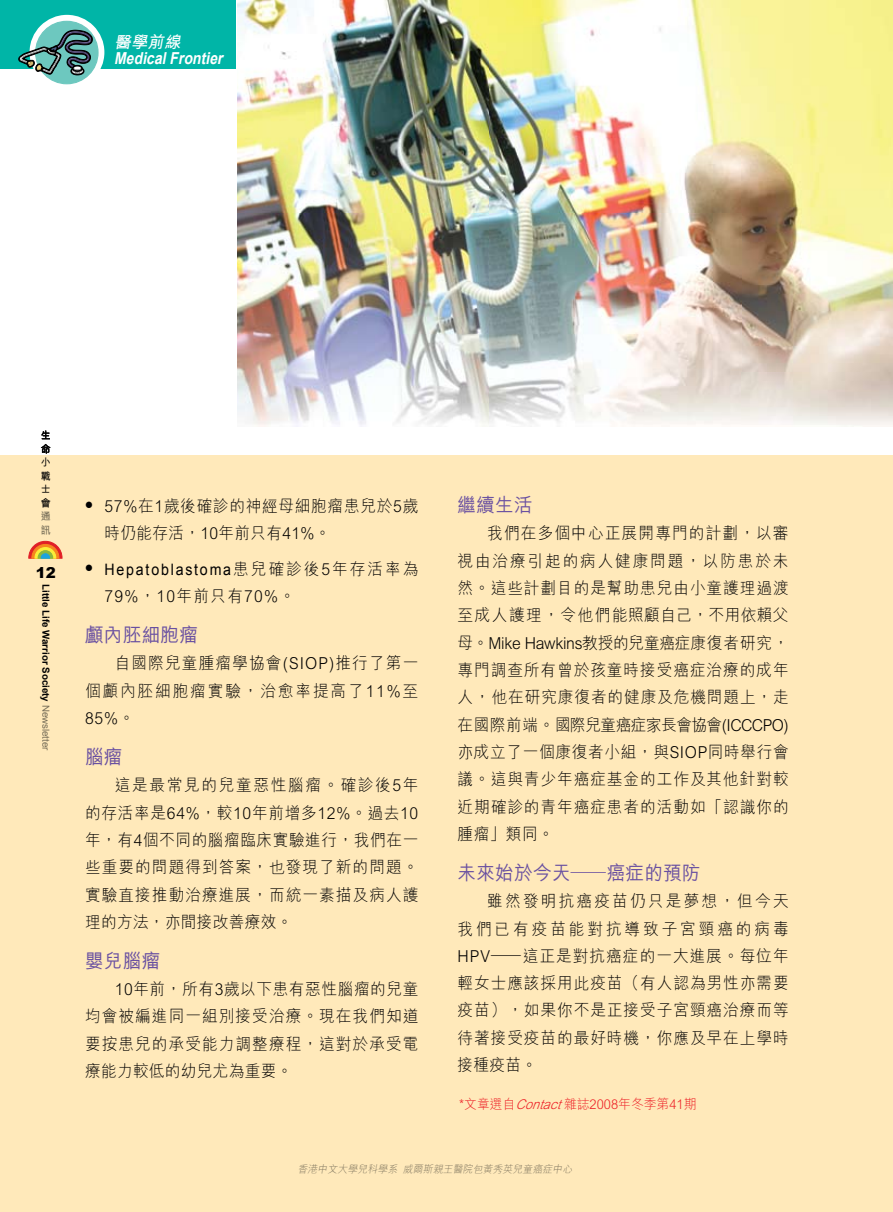
<style>
.page{position:relative;width:893px;height:1212px;background:#fff}
.page>*{position:absolute;margin:0;border:0;box-sizing:border-box;transform-origin:0 0}
.t1{font:500 19.5px "M Hei HK";letter-spacing:.02em;color:#6950a1;scale:.95 1}
.t2{font:300 16.5px/27.3px "M Hei HK";letter-spacing:.06em;color:#000;text-align:justify;scale:.95 1}
.t3{font:italic 700 16.5px "Arial";color:#fff;scale:.85 1}
.t4{font:300 16.5px "M Hei HK";letter-spacing:.08em;color:#000;scale:.95 1}
.t5{font:italic 700 16.5px "M Hei HK";color:#fff}
.t6{font:15.75px "Arial";letter-spacing:.125em;color:#000;scale:.9 1}
.t7{font:900 15px "Arial";color:#000}
.t8{font:300 13.5px "M Hei HK";color:#ed1c24;scale:.95 1}
.t9{font:italic 300 10.5px "M Hei HK";color:#817760;scale:.95 1}
.t10{font:700 10.5px/13.5px "M Hei HK";color:#000;text-align:justify;scale:.95 1}
.t11{font:700 10.5px/13.5px "M Hei HK";color:#776e58;scale:.95 1}
.t12{font:700 9.75px "Arial";color:#000}
.s1{font-weight:400;color:#776e58}
.s2{font-family:"M Hei HK";font-weight:300;font-size:16.5px}
.s3{font-style:italic}
</style>
<div class="page">
<div style="left:0;top:456px;width:893px;height:756px;background:#ffe9ba"></div>
<svg style="left:29px;top:541px;width:33px;height:17px"></svg>
<svg style="left:41px;top:431px;width:9px;height:8px"></svg>
<svg style="left:41px;top:444px;width:9px;height:9px"></svg>
<img style="left:237px;top:0;width:656px;height:427px">
<div style="left:0;top:0;width:236px;height:69px;background:#00b5a7"></div>
<svg style="left:18px;top:15px;width:86px;height:70px"></svg>
<p class="t5" style="left:115px;top:30px;width:71px">醫學前線</p>
<p class="t3" style="left:114px;top:48px;width:134px">MedicalFrontier</p>
<p class="t10" style="left:41px;top:428px;width:12px">生命小戰士會</p>
<p class="t11" style="left:41px;top:509px;width:12px">通訊</p>
<p class="t7" style="left:36px;top:562px;width:22px">12</p>
<p class="t12" style="left:52px;top:584px;width:168px;rotate:90deg">Little Life Warrior Society <span class="s1">Newsletter</span></p>
<p class="t2" style="left:105px;top:491px;width:332px;text-indent:-20px"><sup>●</sup> 57%在1歲後確診的神經母細胞瘤患兒於5歲時仍能存活，10年前只有41%。</p>
<p class="t6" style="left:85px;top:559px;width:372px"><sup>●</sup> Hepatoblastoma<span class="s2">患兒確診後5年存活率為</span></p>
<p class="t4" style="left:105px;top:584px;width:202px">79%，10年前只有70%。</p>
<p class="t1" style="left:85px;top:621px;width:120px">顱內胚細胞瘤</p>
<p class="t2" style="left:85px;top:649px;width:352px;text-indent:30px">自國際兒童腫瘤學協會(SIOP)推行了第一個顱內胚細胞瘤實驗，治愈率提高了11%至85%。</p>
<p class="t1" style="left:85px;top:743px;width:41px">腦瘤</p>
<p class="t2" style="left:85px;top:771px;width:353px;text-indent:30px">這是最常見的兒童惡性腦瘤。確診後5年的存活率是64%，較10年前增多12%。過去10年，有4個不同的腦瘤臨床實驗進行，我們在一些重要的問題得到答案，也發現了新的問題。實驗直接推動治療進展，而統一素描及病人護理的方法，亦間接改善療效。</p>
<p class="t1" style="left:85px;top:946px;width:81px">嬰兒腦瘤</p>
<p class="t2" style="left:85px;top:975px;width:353px;text-indent:30px">10年前，所有3歲以下患有惡性腦瘤的兒童均會被編進同一組別接受治療。現在我們知道要按患兒的承受能力調整療程，這對於承受電療能力較低的幼兒尤為重要。</p>
<p class="t1" style="left:458px;top:491px;width:81px">繼續生活</p>
<p class="t2" style="left:458px;top:519px;width:350px;text-indent:30px">我們在多個中心正展開專門的計劃，以審視由治療引起的病人健康問題，以防患於未然。這些計劃目的是幫助患兒由小童護理過渡至成人護理，令他們能照顧自己，不用依賴父母。Mike Hawkins教授的兒童癌症康復者研究，專門調查所有曾於孩童時接受癌症治療的成年人，他在研究康復者的健康及危機問題上，走在國際前端。國際兒童癌症家長會協會(ICCCPO)亦成立了一個康復者小組，與SIOP同時舉行會議。這與青少年癌症基金的工作及其他針對較近期確診的青年癌症患者的活動如「認識你的腫瘤」類同。</p>
<p class="t1" style="left:458px;top:858px;width:258px">未來始於今天─癌症的預防</p>
<p class="t2" style="left:458px;top:887px;width:350px;text-indent:30px">雖然發明抗癌疫苗仍只是夢想，但今天我們已有疫苗能對抗導致子宮頸癌的病毒HPV─這正是對抗癌症的一大進展。每位年輕女士應該採用此疫苗（有人認為男性亦需要疫苗），如果你不是正接受子宮頸癌治療而等待著接受疫苗的最好時機，你應及早在上學時接種疫苗。</p>
<p class="t8" style="left:459px;top:1094px;width:251px">*文章選自<span class="s3">Contact</span>雜誌2008年冬季第41期</p>
<p class="t9" style="left:298px;top:1161px;width:293px">香港中文大學兒科學系 威爾斯親王醫院包黃秀英兒童癌症中心</p>
</div>
